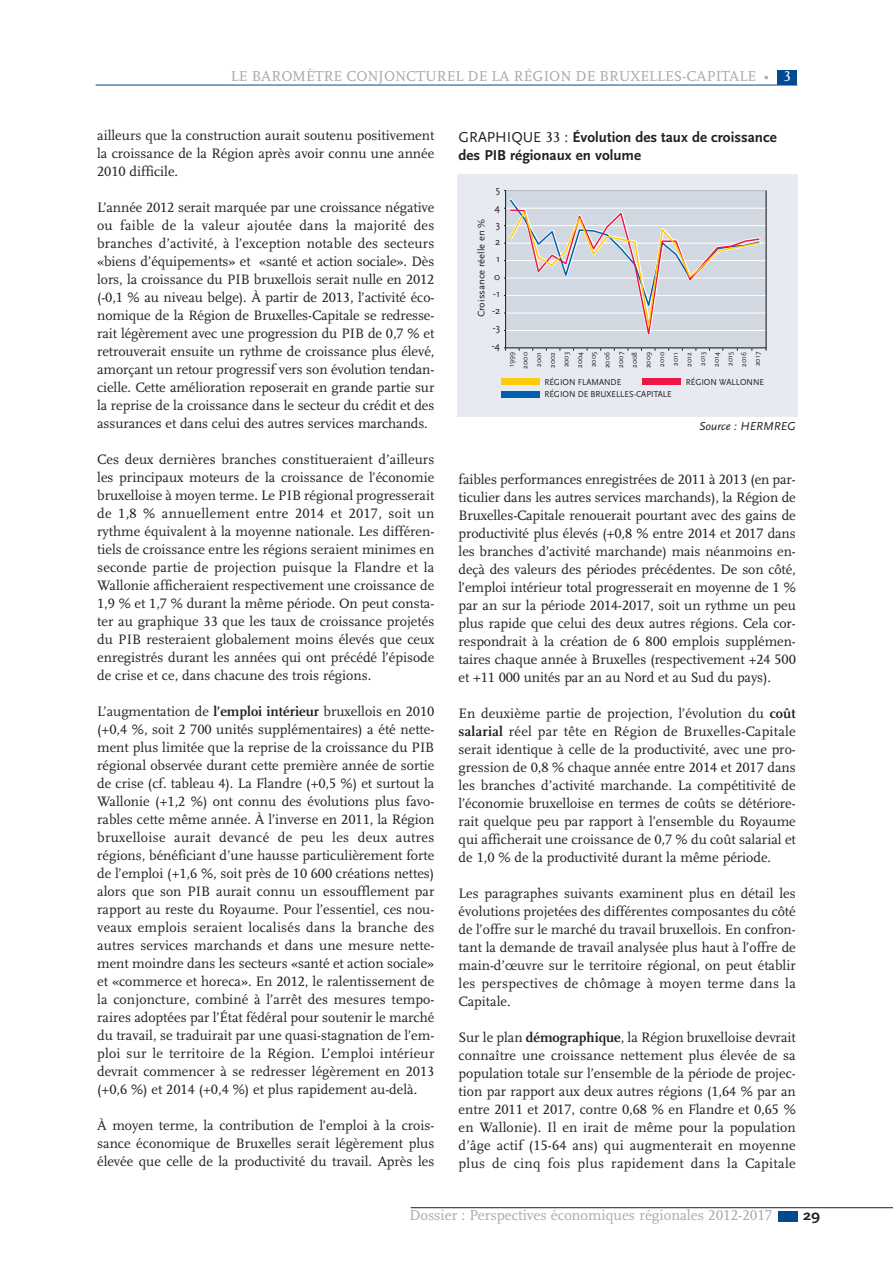
<style>
.page{position:relative;width:893px;height:1263px;background:#fff}
.page>*{position:absolute;margin:0;border:0;box-sizing:border-box;transform-origin:0 0}
.t1{font:15px "Scala";color:#a8a9ad}
.t2{font:700 15px/18.3px "Scala Sans";color:#231f20}
.t3{font:700 15px "Scala Sans";color:#231f20;scale:1.1 1}
.t4{font:14.25px/18px "Scala";color:#231f20;text-align:justify}
.t5{font:italic 12px "Scala Sans";color:#231f20}
.t6{font:10.5px/17.2px "Scala Sans";color:#231f20;text-align:center}
.t7{font:9.75px "Scala Sans";color:#231f20;scale:1.07 1}
.t8{font:9px "Scala Sans";color:#231f20;scale:.95 1}
.t9{font:7.5px/13.6px "Scala Sans";color:#231f20;text-align:center}
.s1{font-family:"Scala Caps";color:#fff}
.s2{font-family:"Scala Caps"}
.s3{font-weight:700}
.s4{font-weight:400}
.s5{font-family:"Scala Caps";font-weight:400}
</style>
<div class="page">
<hr style="left:411px;top:1207px;width:482px;height:1px;background:#231f20">
<div style="left:778px;top:1211px;width:19px;height:10px;background:#014990"></div>
<div style="left:778px;top:70px;width:19px;height:15px;background:#014990"></div>
<hr style="left:96px;top:85px;width:701px;height:1px;background:#014990">
<div style="left:457px;top:174px;width:340px;height:243px;background:#e7eaf0"></div>
<div style="left:642px;top:379px;width:39px;height:6px;background:#ed1845"></div>
<div style="left:501px;top:379px;width:38px;height:6px;background:#feca0a"></div>
<div style="left:501px;top:391px;width:38px;height:6px;background:#0160ae"></div>
<svg style="left:504px;top:190px;width:263px;height:161px;background:#d1d3d9"></svg>
<p class="t1" style="left:231px;top:70px;width:562px">LE BAROMÈTRE CONJONCTUREL DE LA RÉGION DE BRUXELLES-CAPITALE • <span class="s1">3</span></p>
<p class="t4" style="left:97px;top:127px;width:339px">ailleurs que la construction aurait soutenu positivement la croissance de la Région après avoir connu une année <span class="s2">2010</span> difficile.</p>
<p class="t4" style="left:97px;top:199px;width:339px">L’année <span class="s2">2012</span> serait marquée par une croissance négative ou faible de la valeur ajoutée dans la majorité des branches d’activité, à l’exception notable des secteurs «biens d’équipements» et «santé et action sociale». Dès lors, la croissance du PIB bruxellois serait nulle en <span class="s2">2012 </span>(-<span class="s2">0</span>,<span class="s2">1</span> % au niveau belge). À partir de <span class="s2">2013</span>, l’activité éco&shy;nomique de la Région de Bruxelles-Capitale se redresse&shy;rait légèrement avec une progression du PIB de <span class="s2">0</span>,<span class="s2">7</span> % et retrouverait ensuite un rythme de croissance plus élevé, amorçant un retour progressif vers son évolution tendan&shy;cielle. Cette amélioration reposerait en grande partie sur la reprise de la croissance dans le secteur du crédit et des assurances et dans celui des autres services marchands.</p>
<p class="t4" style="left:97px;top:451px;width:339px">Ces deux dernières branches constitueraient d’ailleurs les principaux moteurs de la croissance de l’économie bruxelloise à moyen terme. Le PIB régional progresserait de <span class="s2">1</span>,<span class="s2">8</span> % annuellement entre <span class="s2">2014</span> et <span class="s2">2017</span>, soit un rythme équivalent à la moyenne nationale. Les différen&shy;tiels de croissance entre les régions seraient minimes en seconde partie de projection puisque la Flandre et la Wallonie afficheraient respectivement une croissance de <span class="s2">1</span>,<span class="s2">9</span> % et <span class="s2">1</span>,<span class="s2">7</span> % durant la même période. On peut consta&shy;ter au graphique <span class="s2">33</span> que les taux de croissance projetés du PIB resteraient globalement moins élevés que ceux enregistrés durant les années qui ont précédé l’épisode de crise et ce, dans chacune des trois régions.</p>
<p class="t4" style="left:97px;top:703px;width:339px">L’augmentation de <span class="s3">l’emploi intérieur</span> bruxellois en <span class="s2">2010 </span>(+<span class="s2">0</span>,<span class="s2">4</span> %, soit <span class="s2">2 700</span> unités supplémentaires) a été nette&shy;ment plus limitée que la reprise de la croissance du PIB régional observée durant cette première année de sortie de crise (cf. tableau <span class="s2">4</span>). La Flandre (+<span class="s2">0</span>,<span class="s2">5</span> %) et surtout la Wallonie (+<span class="s2">1</span>,<span class="s2">2</span> %) ont connu des évolutions plus favo&shy;rables cette même année. À l’inverse en <span class="s2">2011</span>, la Région bruxelloise aurait devancé de peu les deux autres régions, bénéficiant d’une hausse particulièrement forte de l’emploi (+<span class="s2">1</span>,<span class="s2">6</span> %, soit près de <span class="s2">10 600</span> créations nettes) alors que son PIB aurait connu un essoufflement par rapport au reste du Royaume. Pour l’essentiel, ces nou&shy;veaux emplois seraient localisés dans la branche des autres services marchands et dans une mesure nette&shy;ment moindre dans les secteurs «santé et action sociale» et «commerce et horeca». En <span class="s2">2012</span>, le ralentissement de la conjoncture, combiné à l’arrêt des mesures tempo&shy;raires adoptées par l’État fédéral pour soutenir le marché du travail, se traduirait par une quasi-stagnation de l’em&shy;ploi sur le territoire de la Région. L’emploi intérieur devrait commencer à se redresser légèrement en <span class="s2">2013 </span>(+<span class="s2">0</span>,<span class="s2">6</span> %) et <span class="s2">2014</span> (+<span class="s2">0</span>,<span class="s2">4</span> %) et plus rapidement au-delà.</p>
<p class="t4" style="left:97px;top:1117px;width:339px">À moyen terme, la contribution de l’emploi à la crois&shy;sance économique de Bruxelles serait légèrement plus élevée que celle de la productivité du travail. Après les</p>
<p class="t2" style="left:459px;top:129px;width:320px"><span class="s4">GRAPHIQUE</span> <span class="s5">33</span> <span class="s4">:</span> Évolution des taux de croissance des PIB régionaux en volume</p>
<p class="t6" style="left:492px;top:182px;width:10px">5<br>4<br>3<br>2<br>1<br>0 -1 -2 -3 -4</p>
<p class="t7" style="left:477px;top:317px;width:93px;rotate:-90deg">Croissance réelle en %</p>
<p class="t9" style="left:505px;top:368px;width:18px;rotate:-90deg">1999<br>2000<br>2001<br>2002<br>2003<br>2004<br>2005<br>2006<br>2007<br>2008<br>2009<br>2010<br>2011<br>2012<br>2013<br>2014<br>2015<br>2016<br>2017</p>
<p class="t8" style="left:544px;top:378px;width:82px">RÉGION FLAMANDE</p>
<p class="t8" style="left:686px;top:378px;width:84px">RÉGION WALLONNE</p>
<p class="t8" style="left:544px;top:390px;width:135px">RÉGION DE BRUXELLES-CAPITALE</p>
<p class="t5" style="left:699px;top:421px;width:98px">Source : HERMREG</p>
<p class="t4" style="left:459px;top:471px;width:339px">faibles performances enregistrées de <span class="s2">2011</span> à <span class="s2">2013</span> (en par&shy;ticulier dans les autres services marchands), la Région de Bruxelles-Capitale renouerait pourtant avec des gains de productivité plus élevés (+<span class="s2">0</span>,<span class="s2">8</span> % entre <span class="s2">2014</span> et <span class="s2">2017</span> dans les branches d’activité marchande) mais néanmoins en&shy;deçà des valeurs des périodes précédentes. De son côté, l’emploi intérieur total progresserait en moyenne de <span class="s2">1</span> % par an sur la période <span class="s2">2014</span>-<span class="s2">2017</span>, soit un rythme un peu plus rapide que celui des deux autres régions. Cela cor&shy;respondrait à la création de <span class="s2">6 800</span> emplois supplémen&shy;taires chaque année à Bruxelles (respectivement +<span class="s2">24 500 </span>et +<span class="s2">11 000</span> unités par an au Nord et au Sud du pays).</p>
<p class="t4" style="left:459px;top:705px;width:339px">En deuxième partie de projection, l’évolution du <span class="s3">coût salarial</span> réel par tête en Région de Bruxelles-Capitale serait identique à celle de la productivité, avec une pro&shy;gression de <span class="s2">0</span>,<span class="s2">8</span> % chaque année entre <span class="s2">2014</span> et <span class="s2">2017</span> dans les branches d’activité marchande. La compétitivité de l’économie bruxelloise en termes de coûts se détériore&shy;rait quelque peu par rapport à l’ensemble du Royaume qui afficherait une croissance de <span class="s2">0</span>,<span class="s2">7</span> % du coût salarial et de <span class="s2">1</span>,<span class="s2">0</span> % de la productivité durant la même période.</p>
<p class="t4" style="left:459px;top:885px;width:339px">Les paragraphes suivants examinent plus en détail les évolutions projetées des différentes composantes du côté de l’offre sur le marché du travail bruxellois. En confron&shy;tant la demande de travail analysée plus haut à l’offre de main-d’œuvre sur le territoire régional, on peut établir les perspectives de chômage à moyen terme dans la Capitale.</p>
<p class="t4" style="left:459px;top:1029px;width:339px">Sur le plan <span class="s3">démographique</span>, la Région bruxelloise devrait connaître une croissance nettement plus élevée de sa population totale sur l’ensemble de la période de projec&shy;tion par rapport aux deux autres régions (<span class="s2">1</span>,<span class="s2">64</span> % par an entre <span class="s2">2011</span> et <span class="s2">2017</span>, contre <span class="s2">0</span>,<span class="s2">68</span> % en Flandre et <span class="s2">0</span>,<span class="s2">65</span> % en Wallonie). Il en irait de même pour la population d’âge actif (<span class="s2">15</span>-<span class="s2">64</span> ans) qui augmenterait en moyenne plus de cinq fois plus rapidement dans la Capitale</p>
<p class="t1" style="left:409px;top:1209px;width:365px">Dossier : Perspectives économiques régionales <span class="s2">2012</span>-<span class="s2">2017</span></p>
<p class="t3" style="left:803px;top:1209px;width:17px">29</p>
</div>
